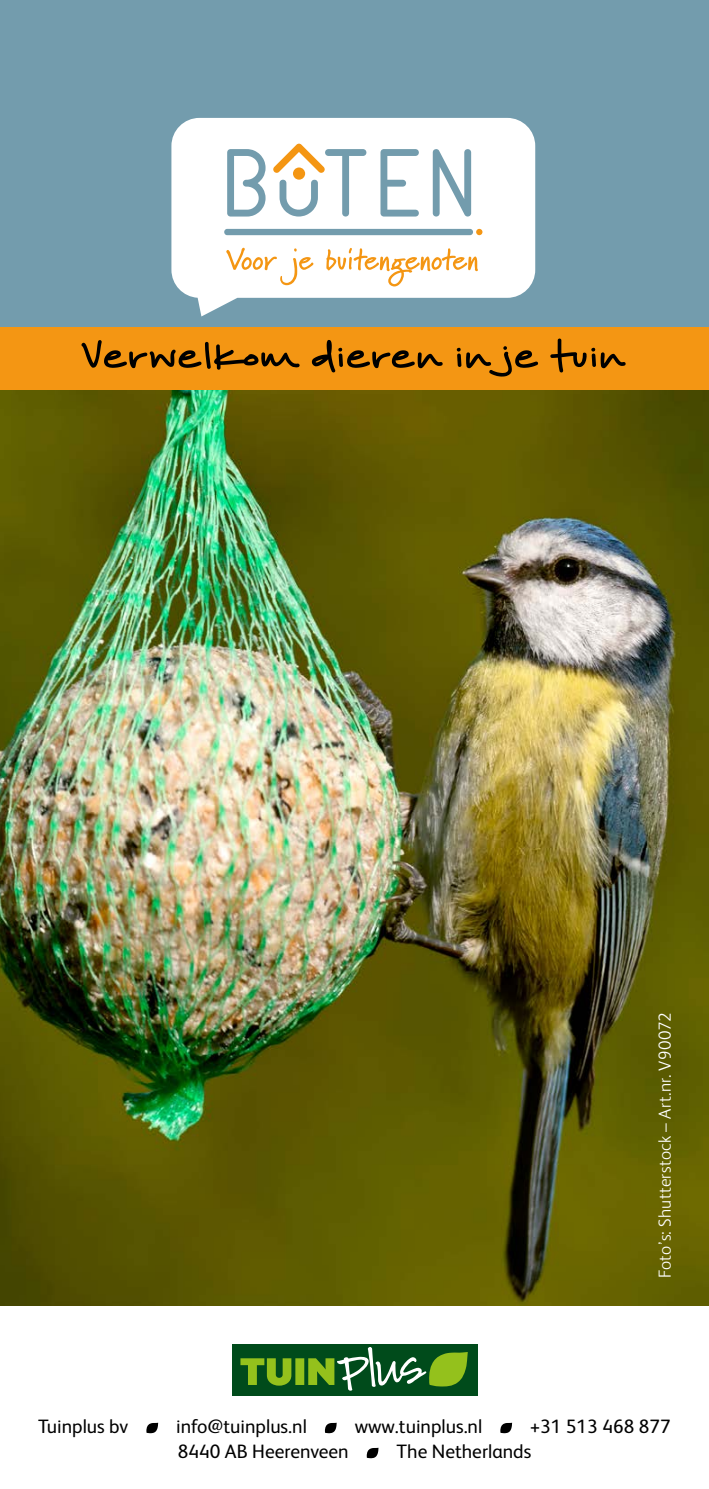
<style>
.page{position:relative;width:709px;height:1489px;background:#fff}
.page>*{position:absolute;margin:0;border:0;box-sizing:border-box;transform-origin:0 0}
.t1{font:300 51px "Another Birdhouse";color:#000}
.t2{font:19.5px "FS Albert";color:#000}
.t3{font:300 17.5px "FS Albert";letter-spacing:.02em;color:#fff}
</style>
<div class="page">
<img style="left:0;top:390px;width:709px;height:915px">
<svg style="left:146px;top:1422px;width:12px;height:10px"></svg>
<svg style="left:325px;top:1422px;width:12px;height:10px"></svg>
<svg style="left:500px;top:1422px;width:12px;height:10px"></svg>
<svg style="left:367px;top:1447px;width:11px;height:10px"></svg>
<div style="left:232px;top:1343px;width:245px;height:52px;background:#004b1b"></div>
<svg style="left:240px;top:1347px;width:228px;height:43px"></svg>
<div style="left:0;top:29px;width:709px;height:361px;background:#f49613"></div>
<div style="left:0;top:0;width:709px;height:326px;background:#739cad"></div>
<div style="left:171px;top:118px;width:364px;height:180px;background:#fff;border-radius:28px"></div>
<svg style="left:227px;top:149px;width:38px;height:67px"></svg>
<svg style="left:380px;top:149px;width:39px;height:67px"></svg>
<svg style="left:433px;top:149px;width:38px;height:67px"></svg>
<svg style="left:273px;top:144px;width:93px;height:72px"></svg>
<div style="left:224px;top:229px;width:258px;height:6px;background:#739cad"></div>
<div style="left:293px;top:167px;width:12px;height:13px;background:#f49613;border-radius:50%"></div>
<svg style="left:226px;top:248px;width:87px;height:37px"></svg>
<svg style="left:326px;top:248px;width:152px;height:38px"></svg>
<h1 class="t1" style="left:81px;top:324px;width:547px">Verwelkom dieren in je tuin</h1>
<p class="t3" style="left:653px;top:1278px;width:267px;rotate:-90deg">Foto’s: Shutterstock – Art.nr. V90072</p>
<p class="t2" style="left:38px;top:1413px;width:92px">Tuinplus bv</p>
<p class="t2" style="left:176px;top:1413px;width:132px">info@tuinplus.nl</p>
<p class="t2" style="left:355px;top:1413px;width:129px">www.tuinplus.nl</p>
<p class="t2" style="left:530px;top:1413px;width:142px">+31 513 468 877</p>
<p class="t2" style="left:178px;top:1438px;width:172px">8440 AB Heerenveen</p>
<p class="t2" style="left:396px;top:1438px;width:136px">The Netherlands</p>
</div>
